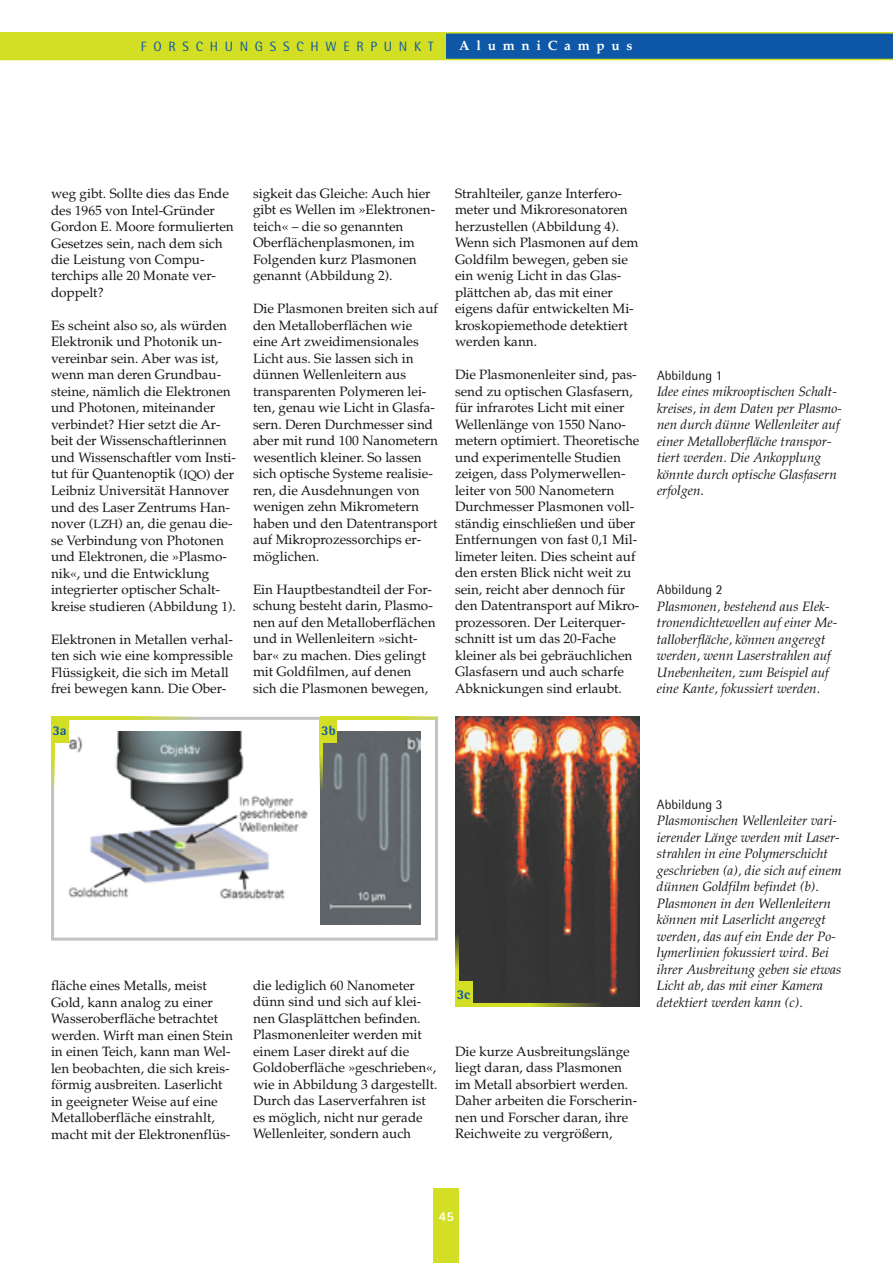
<style>
.page{position:relative;width:893px;height:1263px;background:#fff}
.page>*{position:absolute;margin:0;border:0;box-sizing:border-box;transform-origin:0 0}
.t1{font:13.5px/16.5px "Palatino";color:#151616}
.t2{font:italic 13.5px/16.5px "Palatino";color:#151616}
.t3{font:13.5px "Rotis Semi Sans";color:#151616}
.t4{font:13.5px "Rotis Semi Sans";letter-spacing:.5em;color:#0e58a7}
.t5{font:700 13.5px "Palatino";letter-spacing:.5em;color:#fff}
.t6{font:800 13.5px "Rotis Semi Sans";color:#0e58a7}
.t7{font:800 13.5px "Rotis Semi Sans";color:#fff}
.s1{font-size:12px}
</style>
<div class="page">
<div style="left:434px;top:1188px;width:25px;height:75px;background:#d3df24"></div>
<div style="left:0;top:33px;width:446px;height:27px;background:#d3df24"></div>
<div style="left:446px;top:33px;width:447px;height:27px;background:#0e58a7"></div>
<hr style="left:0;top:32px;width:893px;height:2px;background:#d3df24">
<hr style="left:0;top:59px;width:893px;height:1px;background:#d3df24">
<img style="left:68px;top:731px;width:353px;height:193px">
<div style="left:51px;top:717px;width:387px;height:223px;border:3px solid #c2c3c3"></div>
<hr style="left:51px;top:717px;width:3px;height:91px;background:#d3df24">
<hr style="left:51px;top:717px;width:185px;height:3px;background:#d3df24">
<div style="left:51px;top:717px;width:17px;height:25px;background:#d3df24"></div>
<div style="left:311px;top:725px;width:9px;height:207px;background:#fff"></div>
<hr style="left:320px;top:717px;width:3px;height:91px;background:#d3df24">
<hr style="left:320px;top:717px;width:185px;height:3px;background:#d3df24">
<div style="left:320px;top:717px;width:17px;height:25px;background:#d3df24"></div>
<div style="left:438px;top:710px;width:219px;height:16px;background:#fff"></div>
<img style="left:455px;top:717px;width:185px;height:290px">
<hr style="left:455px;top:915px;width:3px;height:92px;background:#d3df24">
<hr style="left:455px;top:1003px;width:185px;height:3px;background:#d3df24">
<div style="left:455px;top:981px;width:17px;height:26px;background:#d3df24"></div>
<p class="t4" style="left:141px;top:38px;width:294px">FORSCHUNGSSCHWERPUNKT</p>
<p class="t5" style="left:459px;top:37px;width:175px">AlumniCampus</p>
<p class="t1" style="left:51px;top:185px;width:184px">weg gibt. Sollte dies das Ende des 1965 von Intel-Gründer<br>Gordon E. Moore formulierten<br>Gesetzes sein, nach dem sich die Leistung von Compu&shy;terchips alle 20 Monate ver&shy;doppelt?</p>
<p class="t1" style="left:51px;top:317px;width:186px">Es scheint also so, als würden<br>Elektronik und Photonik un&shy;vereinbar sein. Aber was ist, wenn man deren Grundbau&shy;steine, nämlich die Elektronen und Photonen, miteinander verbindet? Hier setzt die Ar&shy;beit der Wissenschaftlerinnen und Wissenschaftler vom Insti&shy;tut für Quantenoptik (<span class="s1">IQO</span>) der<br>Leibniz Universität Hannover und des Laser Zentrums Han&shy;nover (<span class="s1">LZH</span>) an, die genau die&shy;se Verbindung von Photonen und Elektronen, die »Plasmo&shy;nik«, und die Entwicklung integrierter optischer Schalt&shy;kreise studieren (Abbildung 1).</p>
<p class="t1" style="left:51px;top:631px;width:183px">Elektronen in Metallen verhal&shy;ten sich wie eine kompressible<br>Flüssigkeit, die sich im Metall frei bewegen kann. Die Ober-</p>
<p class="t1" style="left:253px;top:185px;width:184px">sigkeit das Gleiche: Auch hier gibt es Wellen im »Elektronen&shy;teich« – die so genannten<br>Oberflächenplasmonen, im<br>Folgenden kurz Plasmonen genannt (Abbildung 2).</p>
<p class="t1" style="left:253px;top:301px;width:186px">Die Plasmonen breiten sich auf den Metalloberflächen wie eine Art zweidimensionales<br>Licht aus. Sie lassen sich in dünnen Wellenleitern aus transparenten Polymeren lei&shy;ten, genau wie Licht in Glasfa&shy;sern. Deren Durchmesser sind aber mit rund 100 Nanometern wesentlich kleiner. So lassen sich optische Systeme realisie&shy;ren, die Ausdehnungen von wenigen zehn Mikrometern haben und den Datentransport auf Mikroprozessorchips er&shy;möglichen.</p>
<p class="t1" style="left:253px;top:581px;width:184px">Ein Hauptbestandteil der For&shy;schung besteht darin, Plasmo&shy;nen auf den Metalloberflächen und in Wellenleitern »sicht&shy;bar« zu machen. Dies gelingt mit Goldfilmen, auf denen sich die Plasmonen bewegen,</p>
<p class="t6" style="left:52px;top:722px;width:16px">3a</p>
<p class="t6" style="left:321px;top:722px;width:16px">3b</p>
<p class="t1" style="left:455px;top:185px;width:185px">Strahlteiler, ganze Interfero&shy;meter und Mikroresonatoren herzustellen (Abbildung 4).<br>Wenn sich Plasmonen auf dem<br>Goldfilm bewegen, geben sie ein wenig Licht in das Glas&shy;plättchen ab, das mit einer eigens dafür entwickelten Mi&shy;kroskopiemethode detektiert werden kann.</p>
<p class="t1" style="left:455px;top:367px;width:186px">Die Plasmonenleiter sind, pas&shy;send zu optischen Glasfasern, für infrarotes Licht mit einer<br>Wellenlänge von 1550 Nano&shy;metern optimiert. Theoretische und experimentelle Studien zeigen, dass Polymerwellen&shy;leiter von 500 Nanometern<br>Durchmesser Plasmonen voll&shy;ständig einschließen und über<br>Entfernungen von fast 0,1 Mil&shy;limeter leiten. Dies scheint auf den ersten Blick nicht weit zu sein, reicht aber dennoch für den Datentransport auf Mikro&shy;prozessoren. Der Leiterquer&shy;schnitt ist um das 20-Fache kleiner als bei gebräuchlichen<br>Glasfasern und auch scharfe<br>Abknickungen sind erlaubt.</p>
<p class="t3" style="left:657px;top:367px;width:67px">ABBILDUNG 1</p>
<p class="t2" style="left:657px;top:383px;width:186px">Idee eines mikrooptischen Schalt&shy;kreises, in dem Daten per Plasmo&shy;nen durch dünne Wellenleiter auf einer Metalloberfläche transpor&shy;tiert werden. Die Ankopplung könnte durch optische Glasfasern erfolgen.</p>
<p class="t3" style="left:657px;top:581px;width:67px">ABBILDUNG 2</p>
<p class="t2" style="left:657px;top:598px;width:182px">Plasmonen, bestehend aus Elek&shy;tronendichtewellen auf einer Me&shy;talloberfläche, können angeregt werden, wenn Laserstrahlen auf<br>Unebenheiten, zum Beispiel auf eine Kante, fokussiert werden.</p>
<p class="t1" style="left:51px;top:977px;width:184px">fläche eines Metalls, meist<br>Gold, kann analog zu einer<br>Wasseroberfläche betrachtet werden. Wirft man einen Stein in einen Teich, kann man Wel&shy;len beobachten, die sich kreis&shy;förmig ausbreiten. Laserlicht in geeigneter Weise auf eine<br>Metalloberfläche einstrahlt, macht mit der Elektronenflüs-</p>
<p class="t1" style="left:253px;top:977px;width:186px">die lediglich 60 Nanometer dünn sind und sich auf klei&shy;nen Glasplättchen befinden.<br>Plasmonenleiter werden mit einem Laser direkt auf die<br>Goldoberfläche »geschrieben«, wie in Abbildung 3 dargestellt.<br>Durch das Laserverfahren ist es möglich, nicht nur gerade<br>Wellenleiter, sondern auch</p>
<p class="t6" style="left:457px;top:986px;width:15px">3c</p>
<p class="t1" style="left:455px;top:1043px;width:184px">Die kurze Ausbreitungslänge liegt daran, dass Plasmonen im Metall absorbiert werden.<br>Daher arbeiten die Forscherin&shy;nen und Forscher daran, ihre<br>Reichweite zu vergrößern,</p>
<p class="t3" style="left:657px;top:796px;width:67px">ABBILDUNG 3</p>
<p class="t2" style="left:657px;top:812px;width:186px">Plasmonischen Wellenleiter vari&shy;ierender Länge werden mit Laser&shy;strahlen in eine Polymerschicht geschrieben (a), die sich auf einem dünnen Goldfilm befindet (b).<br>Plasmonen in den Wellenleitern können mit Laserlicht angeregt werden, das auf ein Ende der Po&shy;lymerlinien fokussiert wird. Bei ihrer Ausbreitung geben sie etwas<br>Licht ab, das mit einer Kamera detektiert werden kann (c).</p>
<p class="t7" style="left:439px;top:1208px;width:17px">45</p>
</div>
